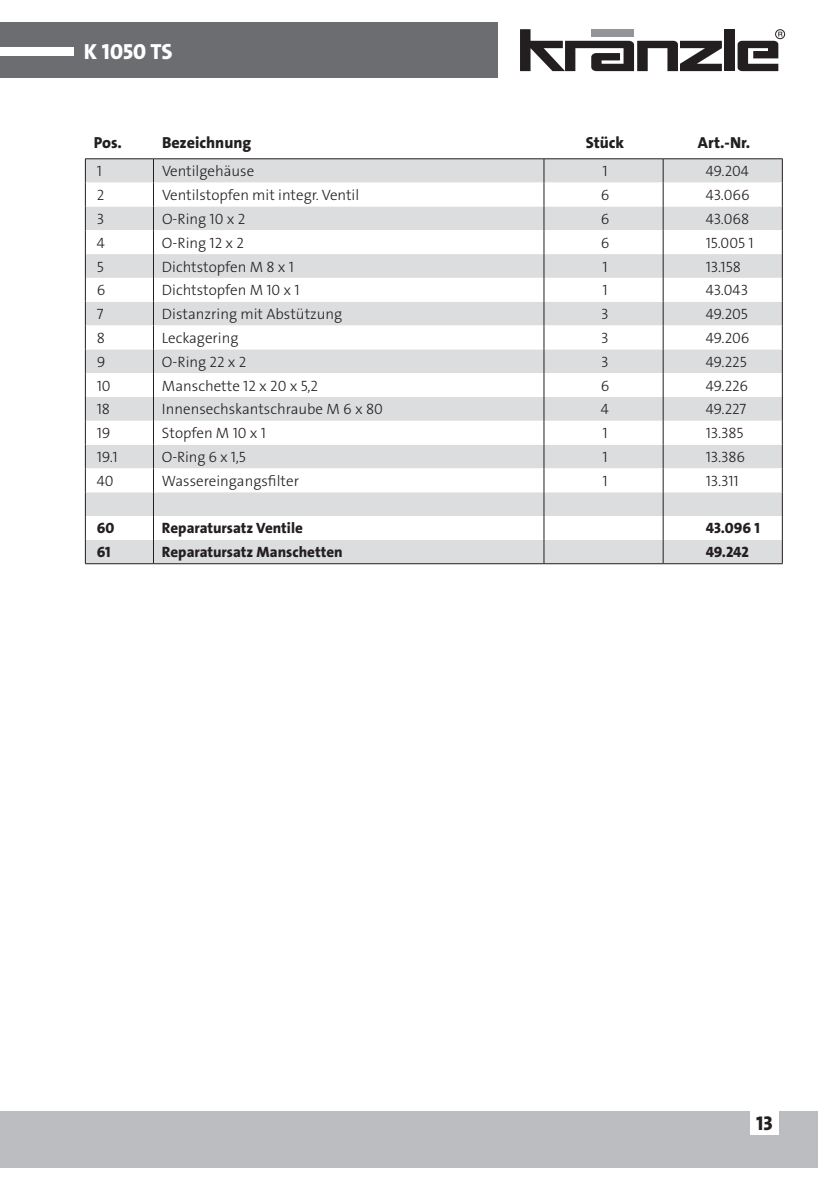
<style>
.page{position:relative;width:840px;height:1191px;background:#fff}
.page>*{position:absolute;margin:0;border:0;box-sizing:border-box;transform-origin:0 0}
.t1{font:22px "The Sans LP8 Ex Bld";color:#fff}
.t2{font:20px "The Sans LP8 Ex Bld";color:#231f20}
.t3{font:16px "The Sans LP8 Ex Bld";color:#231f20}
.t4{font:15px "The Sans LP3 Lig";color:#231f20}
.t5{font:15px "The Sans LP8 Ex Bld";color:#231f20}
</style>
<div class="page">
<div style="left:0;top:1111px;width:816px;height:57px;background:#bcbdc0"></div>
<div style="left:749px;top:1111px;width:29px;height:24px;background:#fff"></div>
<div style="left:0;top:23px;width:497px;height:55px;background:#6c6d70"></div>
<div style="left:0;top:47px;width:74px;height:8px;background:#fff"></div>
<svg style="left:520px;top:29px;width:201px;height:42px"></svg>
<div style="left:723px;top:29px;width:11px;height:42px;background:#231f20"></div>
<div style="left:774px;top:29px;width:10px;height:10px;border:1px solid #231f20;border-radius:50%"></div>
<svg style="left:737px;top:32px;width:45px;height:39px"></svg>
<div style="left:86px;top:159px;width:695px;height:404px;background:#dcdddf"></div>
<svg style="left:86px;top:183px;width:695px;height:357px"></svg>
<hr style="left:85px;top:158px;width:68px;height:1px;background:#231f20">
<hr style="left:153px;top:158px;width:390px;height:1px;background:#231f20">
<hr style="left:543px;top:158px;width:119px;height:1px;background:#231f20">
<hr style="left:662px;top:158px;width:120px;height:1px;background:#231f20">
<svg style="left:85px;top:159px;width:1px;height:404px"></svg>
<svg style="left:781px;top:159px;width:1px;height:404px"></svg>
<svg style="left:153px;top:159px;width:1px;height:404px"></svg>
<svg style="left:543px;top:159px;width:1px;height:404px"></svg>
<svg style="left:662px;top:159px;width:1px;height:404px"></svg>
<hr style="left:85px;top:563px;width:68px;height:1px;background:#231f20">
<hr style="left:153px;top:563px;width:390px;height:1px;background:#231f20">
<hr style="left:543px;top:563px;width:119px;height:1px;background:#231f20">
<hr style="left:662px;top:563px;width:120px;height:1px;background:#231f20">
<p class="t1" style="left:84px;top:37px;width:90px">K 1050 TS</p>
<p class="t3" style="left:94px;top:132px;width:30px">Pos.</p>
<p class="t3" style="left:162px;top:132px;width:91px">Bezeichnung</p>
<p class="t3" style="left:585px;top:132px;width:40px">Stück</p>
<p class="t3" style="left:697px;top:132px;width:54px">Art.-Nr.</p>
<p class="t4" style="left:97px;top:161px;width:7px">1</p>
<p class="t4" style="left:162px;top:161px;width:94px">Ventilgehäuse</p>
<p class="t4" style="left:602px;top:161px;width:7px">1</p>
<p class="t4" style="left:705px;top:161px;width:45px">49.204</p>
<p class="t4" style="left:97px;top:185px;width:9px">2</p>
<p class="t4" style="left:162px;top:185px;width:199px">Ventilstopfen mit integr. Ventil</p>
<p class="t4" style="left:600px;top:185px;width:10px">6</p>
<p class="t4" style="left:705px;top:185px;width:46px">43.066</p>
<p class="t4" style="left:97px;top:209px;width:9px">3</p>
<p class="t4" style="left:162px;top:209px;width:85px">O-Ring 10 x 2</p>
<p class="t4" style="left:600px;top:209px;width:10px">6</p>
<p class="t4" style="left:705px;top:209px;width:45px">43.068</p>
<p class="t4" style="left:97px;top:233px;width:10px">4</p>
<p class="t4" style="left:162px;top:233px;width:83px">O-Ring 12 x 2</p>
<p class="t4" style="left:600px;top:233px;width:10px">6</p>
<p class="t4" style="left:705px;top:233px;width:49px">15.005 1</p>
<p class="t4" style="left:97px;top:257px;width:8px">5</p>
<p class="t4" style="left:162px;top:257px;width:133px">Dichtstopfen M 8 x 1</p>
<p class="t4" style="left:602px;top:257px;width:7px">1</p>
<p class="t4" style="left:705px;top:257px;width:37px">13.158</p>
<p class="t4" style="left:97px;top:281px;width:10px">6</p>
<p class="t4" style="left:162px;top:281px;width:139px">Dichtstopfen M 10 x 1</p>
<p class="t4" style="left:602px;top:281px;width:7px">1</p>
<p class="t4" style="left:705px;top:281px;width:44px">43.043</p>
<p class="t4" style="left:97px;top:304px;width:8px">7</p>
<p class="t4" style="left:162px;top:304px;width:182px">Distanzring mit Abstützung</p>
<p class="t4" style="left:601px;top:304px;width:9px">3</p>
<p class="t4" style="left:705px;top:304px;width:44px">49.205</p>
<p class="t4" style="left:97px;top:328px;width:10px">8</p>
<p class="t4" style="left:162px;top:328px;width:78px">Leckagering</p>
<p class="t4" style="left:601px;top:328px;width:9px">3</p>
<p class="t4" style="left:705px;top:328px;width:45px">49.206</p>
<p class="t4" style="left:97px;top:352px;width:10px">9</p>
<p class="t4" style="left:162px;top:352px;width:86px">O-Ring 22 x 2</p>
<p class="t4" style="left:601px;top:352px;width:9px">3</p>
<p class="t4" style="left:705px;top:352px;width:42px">49.225</p>
<p class="t4" style="left:97px;top:376px;width:15px">10</p>
<p class="t4" style="left:162px;top:376px;width:157px">Manschette 12 x 20 x 5,2</p>
<p class="t4" style="left:600px;top:376px;width:10px">6</p>
<p class="t4" style="left:705px;top:376px;width:44px">49.226</p>
<p class="t4" style="left:97px;top:400px;width:15px">18</p>
<p class="t4" style="left:162px;top:400px;width:222px">Innensechskantschraube M 6 x 80</p>
<p class="t4" style="left:600px;top:400px;width:10px">4</p>
<p class="t4" style="left:705px;top:400px;width:42px">49.227</p>
<p class="t4" style="left:97px;top:423px;width:15px">19</p>
<p class="t4" style="left:162px;top:423px;width:105px">Stopfen M 10 x 1</p>
<p class="t4" style="left:602px;top:423px;width:7px">1</p>
<p class="t4" style="left:705px;top:423px;width:39px">13.385</p>
<p class="t4" style="left:97px;top:447px;width:22px">19.1</p>
<p class="t4" style="left:162px;top:447px;width:85px">O-Ring 6 x 1,5</p>
<p class="t4" style="left:602px;top:447px;width:7px">1</p>
<p class="t4" style="left:705px;top:447px;width:41px">13.386</p>
<p class="t4" style="left:97px;top:471px;width:18px">40</p>
<p class="t4" style="left:162px;top:471px;width:138px">Wassereingangsfilter</p>
<p class="t4" style="left:602px;top:471px;width:7px">1</p>
<p class="t4" style="left:705px;top:471px;width:35px">13.311</p>
<p class="t5" style="left:97px;top:519px;width:19px">60</p>
<p class="t5" style="left:162px;top:519px;width:142px">Reparatursatz Ventile</p>
<p class="t5" style="left:705px;top:519px;width:56px">43.096 1</p>
<p class="t5" style="left:97px;top:542px;width:15px">61</p>
<p class="t5" style="left:162px;top:542px;width:182px">Reparatursatz Manschetten</p>
<p class="t5" style="left:705px;top:542px;width:45px">49.242</p>
<h2 class="t2" style="left:755px;top:1110px;width:18px">13</h2>
</div>
